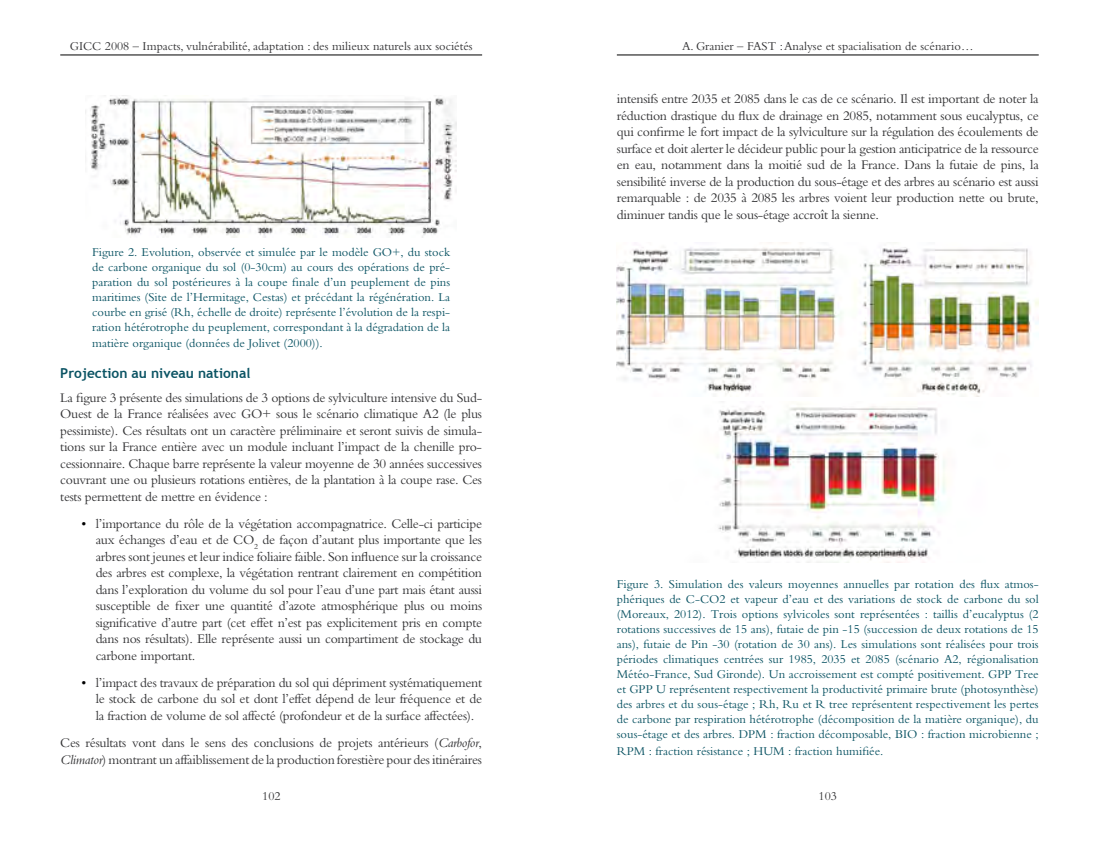
<style>
.page{position:relative;width:1099px;height:851px;background:#fff}
.page>*{position:absolute;margin:0;border:0;box-sizing:border-box;transform-origin:0 0}
.t1{font:13.75px/16.5px "Bembo";letter-spacing:-.02em;color:#323234;text-align:justify}
.t2{font:700 13.75px "Trebuchet MS";color:#0a5363}
.t3{font:12.5px/15px "Bembo";color:#0a5363;text-align:justify}
.t4{font:12.5px "Bembo";color:#323234}
.s1{color:#000}
.s2{font-style:italic}
</style>
<div class="page">
<hr style="left:60px;top:55px;width:422px;height:1px;background:#000">
<hr style="left:617px;top:55px;width:421px;height:1px;background:#000">
<img style="left:617px;top:247px;width:421px;height:149px">
<img style="left:718px;top:401px;width:229px;height:161px">
<img style="left:85px;top:97px;width:372px;height:140px">
<p class="t4" style="left:70px;top:38px;width:404px">GICC 2008 – Impacts, vulnérabilité, adaptation : des milieux naturels aux sociétés</p>
<p class="t4" style="left:682px;top:38px;width:293px">A. Granier – FAST : Analyse et spacialisation de scénario…</p>
<p class="t3" style="left:92px;top:244px;width:359px">Figure 2. Evolution, observée et simulée par le modèle GO+, du stock de carbone organique du sol (0-30cm) au cours des opérations de pré&shy;paration du sol postérieures à la coupe finale d’un peuplement de pins maritimes (Site de l’Hermitage, Cestas) et précédant la régénération. La courbe en grisé (Rh, échelle de droite) représente l’évolution de la respi&shy;ration hétérotrophe du peuplement, correspondant à la dégradation de la</p>
<p class="t3" style="left:92px;top:335px;width:232px">matière organique (données de Jolivet (2000)).</p>
<p class="t2" style="left:60px;top:364px;width:192px">Projection au niveau national</p>
<p class="t1" style="left:60px;top:388px;width:423px">La figure 3 présente des simulations de 3 options de sylviculture intensive du Sud-Ouest de la France réalisées avec GO+ sous le scénario climatique A2 (le plus pessimiste). Ces résultats ont un caractère préliminaire et seront suivis de simula&shy;tions sur la France entière avec un module incluant l’impact de la chenille pro&shy;cessionnaire. Chaque barre représente la valeur moyenne de 30 années successives couvrant une ou plusieurs rotations entières, de la plantation à la coupe rase. Ces tests permettent de mettre en évidence :</p>
<p class="t1" style="left:96px;top:515px;width:388px;text-indent:-14px"><span class="s1">•</span> l’importance du rôle de la végétation accompagnatrice. Celle-ci participe aux échanges d’eau et de CO<sub>2</sub> de façon d’autant plus importante que les arbres sont jeunes et leur indice foliaire faible. Son influence sur la croissance des arbres est complexe, la végétation rentrant clairement en compétition dans l’exploration du volume du sol pour l’eau d’une part mais étant aussi susceptible de fixer une quantité d’azote atmosphérique plus ou moins significative d’autre part (cet effet n’est pas explicitement pris en compte dans nos résultats). Elle représente aussi un compartiment de stockage du carbone important.</p>
<p class="t1" style="left:96px;top:674px;width:388px;text-indent:-14px"><span class="s1">•</span> l’impact des travaux de préparation du sol qui dépriment systématiquement le stock de carbone du sol et dont l’effet dépend de leur fréquence et de la fraction de volume de sol affecté (profondeur et de la surface affectées).</p>
<p class="t1" style="left:60px;top:734px;width:423px">Ces résultats vont dans le sens des conclusions de projets antérieurs (<span class="s2">Carbofor</span>,<br><span class="s2">Climator</span>) montrant un affaiblissement de la production forestière pour des itinéraires</p>
<p class="t1" style="left:617px;top:90px;width:423px">intensifs entre 2035 et 2085 dans le cas de ce scénario. Il est important de noter la réduction drastique du flux de drainage en 2085, notamment sous eucalyptus, ce qui confirme le fort impact de la sylviculture sur la régulation des écoulements de surface et doit alerter le décideur public pour la gestion anticipatrice de la ressource en eau, notamment dans la moitié sud de la France. Dans la futaie de pins, la sensibilité inverse de la production du sous-étage et des arbres au scénario est aussi remarquable : de 2035 à 2085 les arbres voient leur production nette ou brute, diminuer tandis que le sous-étage accroît la sienne.</p>
<p class="t3" style="left:617px;top:576px;width:423px">Figure 3. Simulation des valeurs moyennes annuelles par rotation des flux atmos&shy;phériques de C-CO2 et vapeur d’eau et des variations de stock de carbone du sol (Moreaux, 2012). Trois options sylvicoles sont représentées : taillis d’eucalyptus (2 rotations successives de 15 ans), futaie de pin -15 (succession de deux rotations de 15 ans), futaie de Pin -30 (rotation de 30 ans). Les simulations sont réalisées pour trois périodes climatiques centrées sur 1985, 2035 et 2085 (scénario A2, régionalisation Météo-France, Sud Gironde). Un accroissement est compté positivement. GPP Tree et GPP U représentent respectivement la productivité primaire brute (photosynthèse) des arbres et du sous-étage ; Rh, Ru et R tree représentent respectivement les pertes de carbone par respiration hétérotrophe (décomposition de la matière organique), du sous-étage et des arbres. DPM : fraction décomposable, BIO : fraction microbienne ;</p>
<p class="t3" style="left:617px;top:743px;width:268px">RPM : fraction résistance ; HUM : fraction humifiée.</p>
<p class="t4" style="left:262px;top:789px;width:20px">102</p>
<p class="t4" style="left:818px;top:789px;width:20px">103</p>
</div>
